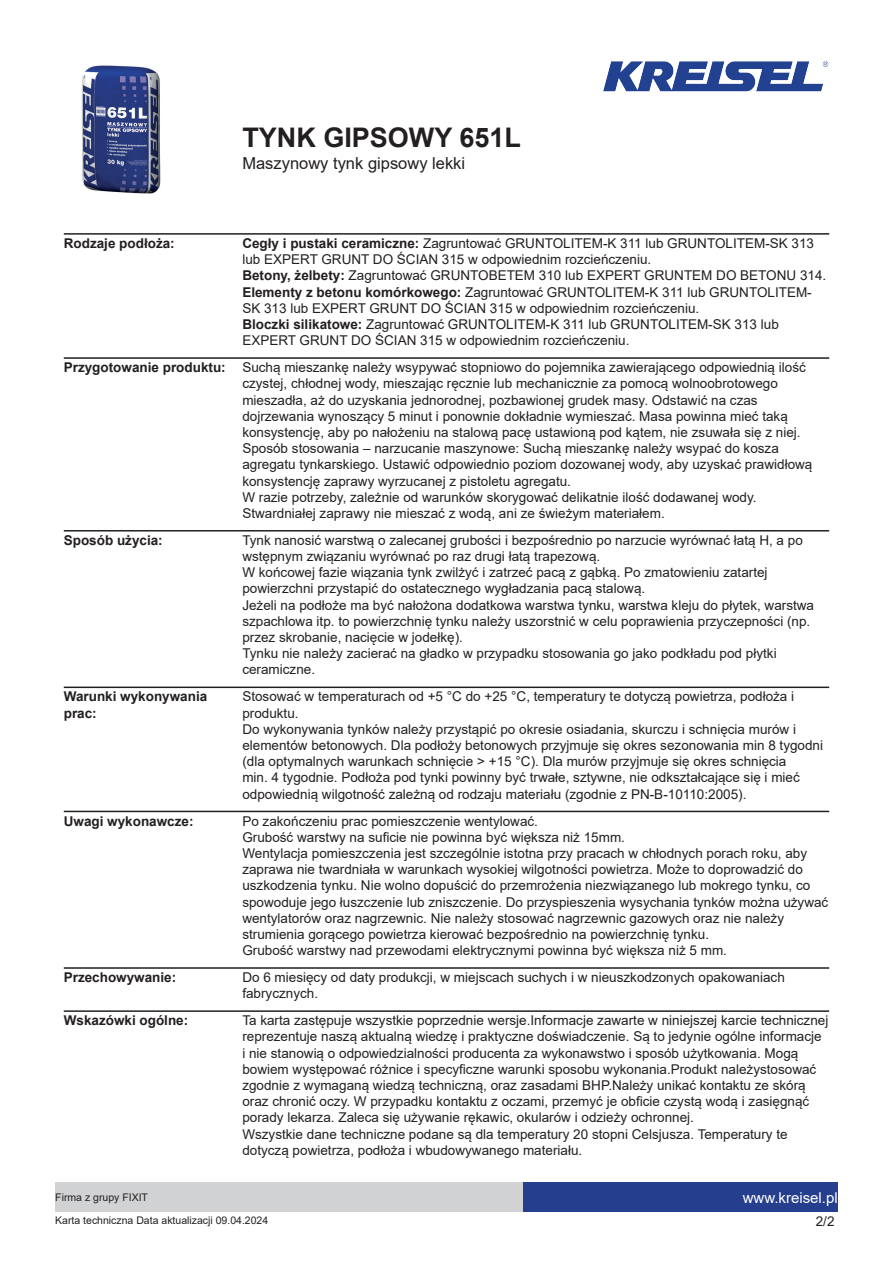
<style>
.page{position:relative;width:893px;height:1263px;background:#fff}
.page>*{position:absolute;margin:0;border:0;box-sizing:border-box;transform-origin:0 0}
.t1{font:700 27px "Arial";color:#231f20}
.t2{font:16.5px "Arial";color:#231f20}
.t3{font:15px "Arial";color:#fff}
.t4{font:13.5px/16.2px "Arial";color:#231f20}
.t5{font:700 13.5px/16.2px "Arial";color:#231f20}
.t6{font:10.5px "Arial";color:#231f20}
.s1{font-weight:700}
</style>
<div class="page">
<img style="left:81px;top:65px;width:80px;height:129px">
<img style="left:603px;top:61px;width:226px;height:31px">
<div style="left:523px;top:1182px;width:315px;height:30px;background:#253f8e"></div>
<div style="left:55px;top:1182px;width:468px;height:30px;background:#d1d2d4"></div>
<hr style="left:64px;top:233px;width:765px;height:2px;background:#231f20">
<hr style="left:64px;top:357px;width:765px;height:2px;background:#231f20">
<hr style="left:64px;top:530px;width:765px;height:1px;background:#231f20">
<hr style="left:64px;top:686px;width:765px;height:2px;background:#231f20">
<hr style="left:64px;top:811px;width:765px;height:1px;background:#231f20">
<hr style="left:64px;top:967px;width:765px;height:2px;background:#231f20">
<hr style="left:64px;top:1010px;width:765px;height:2px;background:#231f20">
<h1 class="t1" style="left:242px;top:119px;width:280px">TYNK GIPSOWY 651L</h1>
<p class="t2" style="left:242px;top:152px;width:224px">Maszynowy tynk gipsowy lekki</p>
<p class="t5" style="left:64px;top:235px;width:113px">Rodzaje podłoża:</p>
<p class="t4" style="left:242px;top:235px;width:585px"><span class="s1">Cegły i pustaki ceramiczne:</span> Zagruntować GRUNTOLITEM-K 311 lub GRUNTOLITEM-SK 313 lub EXPERT GRUNT DO ŚCIAN 315 w odpowiednim rozcieńczeniu.<br><span class="s1">Betony, żelbety:</span> Zagruntować GRUNTOBETEM 310 lub EXPERT GRUNTEM DO BETONU 314.<br><span class="s1">Elementy z betonu komórkowego:</span> Zagruntować GRUNTOLITEM-K 311 lub GRUNTOLITEM-SK 313 lub EXPERT GRUNT DO ŚCIAN 315 w odpowiednim rozcieńczeniu.<br><span class="s1">Bloczki silikatowe:</span> Zagruntować GRUNTOLITEM-K 311 lub GRUNTOLITEM-SK 313 lub EXPERT GRUNT DO ŚCIAN 315 w odpowiednim rozcieńczeniu.</p>
<p class="t4" style="left:242px;top:359px;width:572px;text-indent:-179px"><span class="s1">Przygotowanie produktu:</span> Suchą mieszankę należy wsypywać stopniowo do pojemnika zawierającego odpowiednią ilość czystej, chłodnej wody, mieszając ręcznie lub mechanicznie za pomocą wolnoobrotowego mieszadła, aż do uzyskania jednorodnej, pozbawionej grudek masy. Odstawić na czas dojrzewania wynoszący 5 minut i ponownie dokładnie wymieszać. Masa powinna mieć taką konsystencję, aby po nałożeniu na stalową pacę ustawioną pod kątem, nie zsuwała się z niej.<br>Sposób stosowania – narzucanie maszynowe: Suchą mieszankę należy wsypać do kosza agregatu tynkarskiego. Ustawić odpowiednio poziom dozowanej wody, aby uzyskać prawidłową konsystencję zaprawy wyrzucanej z pistoletu agregatu.<br>W razie potrzeby, zależnie od warunków skorygować delikatnie ilość dodawanej wody.<br>Stwardniałej zaprawy nie mieszać z wodą, ani ze świeżym materiałem.</p>
<p class="t5" style="left:64px;top:532px;width:101px">Sposób użycia:</p>
<p class="t4" style="left:242px;top:532px;width:573px">Tynk nanosić warstwą o zalecanej grubości i bezpośrednio po narzucie wyrównać łatą H, a po wstępnym związaniu wyrównać po raz drugi łatą trapezową.<br>W końcowej fazie wiązania tynk zwilżyć i zatrzeć pacą z gąbką. Po zmatowieniu zatartej powierzchni przystapić do ostatecznego wygładzania pacą stalową.<br>Jeżeli na podłoże ma być nałożona dodatkowa warstwa tynku, warstwa kleju do płytek, warstwa szpachlowa itp. to powierzchnię tynku należy uszorstnić w celu poprawienia przyczepności (np. przez skrobanie, nacięcie w jodełkę).<br>Tynku nie należy zacierać na gładko w przypadku stosowania go jako podkładu pod płytki ceramiczne.</p>
<p class="t5" style="left:64px;top:689px;width:145px">Warunki wykonywania prac:</p>
<p class="t4" style="left:242px;top:688px;width:582px">Stosować w temperaturach od +5 °C do +25 °C, temperatury te dotyczą powietrza, podłoża i produktu.<br>Do wykonywania tynków należy przystąpić po okresie osiadania, skurczu i schnięcia murów i elementów betonowych. Dla podłoży betonowych przyjmuje się okres sezonowania min 8 tygodni (dla optymalnych warunkach schnięcie &gt; +15 °C). Dla murów przyjmuje się okres schnięcia<br>min. 4 tygodnie. Podłoża pod tynki powinny być trwałe, sztywne, nie odkształcające się i mieć odpowiednią wilgotność zależną od rodzaju materiału (zgodnie z PN-B-10110:2005).</p>
<p class="t5" style="left:64px;top:813px;width:131px">Uwagi wykonawcze:</p>
<p class="t4" style="left:242px;top:812px;width:587px">Po zakończeniu prac pomieszczenie wentylować.<br>Grubość warstwy na suficie nie powinna być większa niż 15mm.<br>Wentylacja pomieszczenia jest szczególnie istotna przy pracach w chłodnych porach roku, aby zaprawa nie twardniała w warunkach wysokiej wilgotności powietrza. Może to doprowadzić do uszkodzenia tynku. Nie wolno dopuścić do przemrożenia niezwiązanego lub mokrego tynku, co spowoduje jego łuszczenie lub zniszczenie. Do przyspieszenia wysychania tynków można używać wentylatorów oraz nagrzewnic. Nie należy stosować nagrzewnic gazowych oraz nie należy strumienia gorącego powietrza kierować bezpośrednio na powierzchnię tynku.<br>Grubość warstwy nad przewodami elektrycznymi powinna być większa niż 5 mm.</p>
<p class="t5" style="left:64px;top:969px;width:114px">Przechowywanie:</p>
<p class="t4" style="left:242px;top:969px;width:544px">Do 6 miesięcy od daty produkcji, w miejscach suchych i w nieuszkodzonych opakowaniach fabrycznych.</p>
<p class="t5" style="left:64px;top:1012px;width:126px">Wskazówki ogólne:</p>
<p class="t4" style="left:242px;top:1012px;width:587px">Ta karta zastępuje wszystkie poprzednie wersje.Informacje zawarte w niniejszej karcie technicznej reprezentuje naszą aktualną wiedzę i praktyczne doświadczenie. Są to jedynie ogólne informacje<br>i nie stanowią o odpowiedzialności producenta za wykonawstwo i sposób użytkowania. Mogą bowiem występować różnice i specyficzne warunki sposobu wykonania.Produkt należystosować zgodnie z wymaganą wiedzą techniczną, oraz zasadami BHP.Należy unikać kontaktu ze skórą oraz chronić oczy. W przypadku kontaktu z oczami, przemyć je obficie czystą wodą i zasięgnąć porady lekarza. Zaleca się używanie rękawic, okularów i odzieży ochronnej.<br>Wszystkie dane techniczne podane są dla temperatury 20 stopni Celsjusza. Temperatury te dotyczą powietrza, podłoża i wbudowywanego materiału.</p>
<p class="t6" style="left:55px;top:1190px;width:94px">Firma z grupy FIXIT</p>
<p class="t3" style="left:743px;top:1187px;width:97px">www.kreisel.pl</p>
<p class="t6" style="left:55px;top:1213px;width:215px">Karta techniczna Data aktualizacji 09.04.2024</p>
<p class="t4" style="left:816px;top:1213px;width:20px">2/2</p>
</div>
